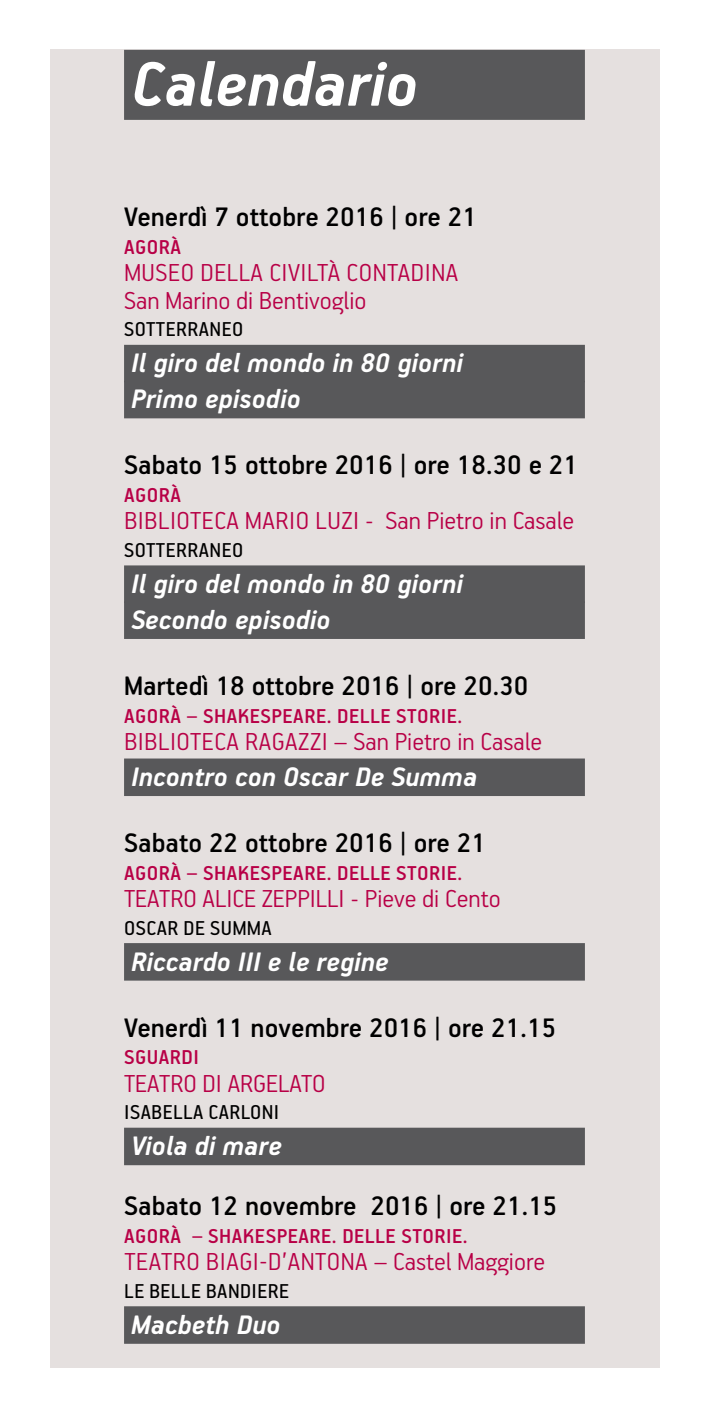
<style>
.page{position:relative;width:709px;height:1418px;background:#fff}
.page>*{position:absolute;margin:0;border:0;box-sizing:border-box;transform-origin:0 0}
.t1{font:italic 700 70px "PF Handbook Pro";color:#fff}
.t2{font:500 30px "PF Handbook Pro";color:#000}
.t3{font:italic 700 30px/36px "PF Handbook Pro";color:#fff}
.t4{font:300 27.5px/27.5px "PF Handbook Pro";letter-spacing:.02em;color:#b80046}
.t5{font:500 22.5px "PF Handbook Pro";letter-spacing:.02em;color:#b80046}
.t6{font:22.5px "PF Handbook Pro";letter-spacing:.02em;color:#000}
</style>
<div class="page">
<div style="left:50px;top:50px;width:609px;height:1318px;background:#e5e0df"></div>
<div style="left:124px;top:50px;width:461px;height:70px;background:#58585a"></div>
<div style="left:124px;top:345px;width:461px;height:37px;background:#58585a"></div>
<div style="left:124px;top:381px;width:461px;height:37px;background:#58585a"></div>
<div style="left:124px;top:565px;width:461px;height:38px;background:#58585a"></div>
<div style="left:124px;top:601px;width:461px;height:38px;background:#58585a"></div>
<div style="left:124px;top:758px;width:461px;height:38px;background:#58585a"></div>
<div style="left:124px;top:943px;width:461px;height:37px;background:#58585a"></div>
<div style="left:124px;top:1127px;width:461px;height:38px;background:#58585a"></div>
<div style="left:124px;top:1306px;width:461px;height:37px;background:#58585a"></div>
<h1 class="t1" style="left:131px;top:42px;width:288px">Calendario</h1>
<p class="t2" style="left:124px;top:198px;width:354px">Venerdì 7 ottobre 2016 | ore 21</p>
<p class="t5" style="left:124px;top:233px;width:58px">Agorà</p>
<p class="t4" style="left:124px;top:258px;width:336px">Museo della civiltà contadina<br>San Marino di Bentivoglio</p>
<p class="t6" style="left:124px;top:316px;width:120px">SOTTERRANEO</p>
<p class="t3" style="left:131px;top:344px;width:333px">Il giro del mondo in 80 giorni<br>Primo episodio</p>
<p class="t2" style="left:124px;top:446px;width:455px">Sabato 15 ottobre 2016 | ore 18.30 e 21</p>
<p class="t5" style="left:124px;top:481px;width:58px">Agorà</p>
<p class="t4" style="left:124px;top:506px;width:451px">Biblioteca Mario Luzi - San Pietro in Casale</p>
<p class="t6" style="left:124px;top:536px;width:120px">SOTTERRANEO</p>
<p class="t3" style="left:131px;top:564px;width:333px">Il giro del mondo in 80 giorni<br>Secondo episodio</p>
<p class="t2" style="left:124px;top:667px;width:406px">Martedì 18 ottobre 2016 | ore 20.30</p>
<p class="t5" style="left:124px;top:701px;width:340px">Agorà – Shakespeare. Delle storie.</p>
<p class="t4" style="left:124px;top:726px;width:419px">Biblioteca ragazz i – San Pietro in Casale</p>
<p class="t3" style="left:131px;top:757px;width:347px">Incontro con Oscar De Summa</p>
<p class="t2" style="left:124px;top:824px;width:363px">Sabato 22 ottobre 2016 | ore 21</p>
<p class="t5" style="left:124px;top:858px;width:340px">Agorà – Shakespeare. Delle storie.</p>
<p class="t4" style="left:124px;top:883px;width:13px">TEATRO</p>
<p class="t4" style="left:203px;top:883px;width:12px">ALICE</p>
<p class="t4" style="left:262px;top:883px;width:22px">ZEPPILLI</p>
<p class="t4" style="left:350px;top:883px;width:152px">- Pieve di Cento</p>
<p class="t6" style="left:124px;top:914px;width:12px">OSCAR</p>
<p class="t6" style="left:183px;top:914px;width:89px">DE SUMMA</p>
<p class="t3" style="left:131px;top:942px;width:259px">Riccardo III e le regine</p>
<p class="t2" style="left:124px;top:1008px;width:433px">Venerdì 11 novembre 2016 | ore 21.15</p>
<p class="t5" style="left:124px;top:1043px;width:76px">Sguardi</p>
<p class="t4" style="left:124px;top:1068px;width:13px">TEATRO</p>
<p class="t4" style="left:203px;top:1068px;width:76px">DI ARGELATO</p>
<p class="t6" style="left:124px;top:1098px;width:153px">ISABELLA CARLONI</p>
<p class="t3" style="left:131px;top:1126px;width:152px">Viola di mare</p>
<p class="t2" style="left:124px;top:1187px;width:435px">Sabato 12 novembre 2016 | ore 21.15</p>
<p class="t5" style="left:124px;top:1221px;width:345px">Agorà – Shakespeare. Delle storie.</p>
<p class="t4" style="left:124px;top:1246px;width:422px">Teatro Biagi-D’Antona – Castel Maggiore</p>
<p class="t6" style="left:124px;top:1277px;width:166px">LE BELLE BANDI ERE</p>
<p class="t3" style="left:131px;top:1305px;width:151px">Macbeth Duo</p>
</div>
